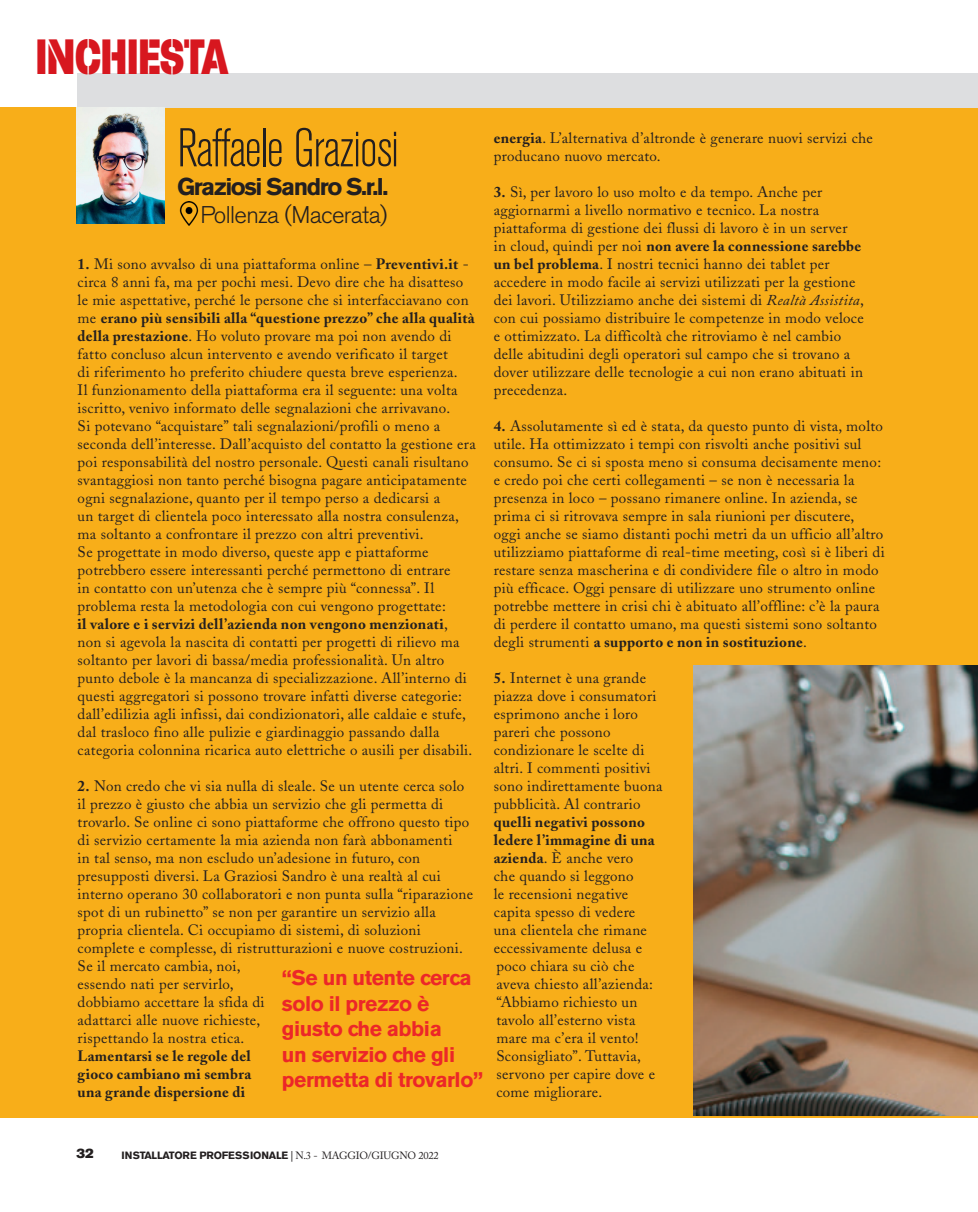
<style>
.page{position:relative;width:978px;height:1212px;background:#fff}
.page>*{position:absolute;margin:0;border:0;box-sizing:border-box;transform-origin:0 0}
.TITOLO_BASE_CONDENSE{font:300 condensed 54px "Akzidenz Grotesk BE";letter-spacing:-.025em;color:#231f20}
.t1{font:800 54px "Paralucent Stencil";letter-spacing:-.035em;color:#d7171f;scale:.76 1}
.SOMMARIO{font:700 24px "Akzidenz Grotesk BE";letter-spacing:-.06em;color:#231f20}
.SOMMARIO-2{font:300 24px "Akzidenz Grotesk BE";letter-spacing:-.025em;color:#231f20}
.DISTICO{font:700 21px/25.5px "Akzidenz Grotesk BE";letter-spacing:-.02em;color:#ec2728}
.DIDA{font:15px/18px "Adobe Caslon";letter-spacing:.02em;color:#231f20}
.DIDA-2{font:700 15px/18px "Adobe Caslon";letter-spacing:.02em;color:#231f20;text-align:justify}
.t2{font:13.5px "Akzidenz Grotesk BE Super";color:#231f20}
.t3{font:700 10.5px "Akzidenz Grotesk BE";letter-spacing:-.02em;color:#231f20}
.s1{font-weight:700}
.s2{font-style:italic}
.s3{font-family:"Adobe Caslon"}
.s4{font-family:"Adobe Caslon";font-weight:400}
</style>
<div class="page">
<div style="left:0;top:107px;width:978px;height:1010px;background:#f8ae19"></div>
<div style="left:77px;top:73px;width:901px;height:34px;background:#dddee0"></div>
<img style="left:179px;top:202px;width:20px;height:23px">
<img style="left:77px;top:108px;width:87px;height:116px">
<img style="left:694px;top:665px;width:284px;height:450px">
<p class="t1" style="left:35px;top:20px;width:255px">INCHIESTA</p>
<p class="TITOLO_BASE_CONDENSE" style="left:177px;top:119px;width:223px">Raffaele Graziosi</p>
<p class="SOMMARIO" style="left:177px;top:173px;width:213px">Graziosi Sandro S.r.l.</p>
<p class="SOMMARIO-2" style="left:200px;top:202px;width:189px">Pollenza (Macerata)</p>
<p class="DIDA" style="left:78px;top:255px;width:400px"><span class="s1">1.</span> Mi sono avvalso di una piattaforma online – <span class="s1">Preventivi.it</span> - circa 8 anni fa, ma per pochi mesi. Devo dire che ha disatteso le mie aspettative, perché le persone che si interfacciavano con me <span class="s1">erano più sensibili alla “questione prezzo” che alla qualità della prestazione</span>. Ho voluto provare ma poi non avendo di fatto concluso alcun intervento e avendo verificato il target<br>di riferimento ho preferito chiudere questa breve esperienza.<br>Il funzionamento della piattaforma era il seguente: una volta iscritto, venivo informato delle segnalazioni che arrivavano.<br>Si potevano “acquistare” tali segnalazioni/profili o meno a seconda dell’interesse. Dall’acquisto del contatto la gestione era poi responsabilità del nostro personale. Questi canali risultano svantaggiosi non tanto perché bisogna pagare anticipatamente ogni segnalazione, quanto per il tempo perso a dedicarsi a<br>un target di clientela poco interessato alla nostra consulenza, ma soltanto a confrontare il prezzo con altri preventivi.<br>Se progettate in modo diverso, queste app e piattaforme potrebbero essere interessanti perché permettono di entrare<br>in contatto con un’utenza che è sempre più “connessa”. Il problema resta la metodologia con cui vengono progettate:<br><span class="s1">il valore e i servizi dell’azienda non vengono menzionati</span>,<br>non si agevola la nascita di contatti per progetti di rilievo ma soltanto per lavori di bassa/media professionalità. Un altro punto debole è la mancanza di specializzazione. All’interno di questi aggregatori si possono trovare infatti diverse categorie: dall’edilizia agli infissi, dai condizionatori, alle caldaie e stufe, dal trasloco fino alle pulizie e giardinaggio passando dalla categoria colonnina ricarica auto elettriche o ausili per disabili.</p>
<p class="DIDA" style="left:78px;top:777px;width:397px"><span class="s1">2.</span> Non credo che vi sia nulla di sleale. Se un utente cerca solo il prezzo è giusto che abbia un servizio che gli permetta di trovarlo. Se online ci sono piattaforme che offrono questo tipo di servizio certamente la mia azienda non farà abbonamenti<br>in tal senso, ma non escludo un’adesione in futuro, con presupposti diversi. La Graziosi Sandro è una realtà al cui interno operano 30 collaboratori e non punta sulla “riparazione spot di un rubinetto” se non per garantire un servizio alla propria clientela. Ci occupiamo di sistemi, di soluzioni complete e complesse, di ristrutturazioni e nuove costruzioni.<br>Se il mercato cambia, noi,<br>essendo nati per servirlo,<br>dobbiamo accettare la sfida di<br>adattarci alle nuove richieste,<br>rispettando la nostra etica.</p>
<p class="DIDA-2" style="left:78px;top:1047px;width:175px">Lamentarsi se le regole del gioco cambiano mi sembra una grande dispersione di</p>
<p class="DISTICO" style="left:282px;top:965px;width:203px">“Se un utente cerca solo il prezzo è giusto che abbia<br>un servizio che gli permetta di trovarlo”</p>
<p class="DIDA" style="left:494px;top:129px;width:381px"><span class="s1">energia</span>. L’alternativa d’altronde è generare nuovi servizi che producano nuovo mercato.</p>
<p class="DIDA" style="left:494px;top:183px;width:372px"><span class="s1">3.</span> Sì, per lavoro lo uso molto e da tempo. Anche per aggiornarmi a livello normativo e tecnico. La nostra piattaforma di gestione dei flussi di lavoro è in un server<br>in cloud, quindi per noi <span class="s1">non avere la connessione sarebbe un bel problema</span>. I nostri tecnici hanno dei tablet per accedere in modo facile ai servizi utilizzati per la gestione dei lavori. Utilizziamo anche dei sistemi di <span class="s2">Realtà Assistita</span>, con cui possiamo distribuire le competenze in modo veloce e ottimizzato. La difficoltà che ritroviamo è nel cambio delle abitudini degli operatori sul campo che si trovano a dover utilizzare delle tecnologie a cui non erano abituati in precedenza.</p>
<p class="DIDA" style="left:494px;top:417px;width:392px"><span class="s1">4.</span> Assolutamente sì ed è stata, da questo punto di vista, molto utile. Ha ottimizzato i tempi con risvolti anche positivi sul consumo. Se ci si sposta meno si consuma decisamente meno: e credo poi che certi collegamenti – se non è necessaria la presenza in loco – possano rimanere online. In azienda, se prima ci si ritrovava sempre in sala riunioni per discutere, oggi anche se siamo distanti pochi metri da un ufficio all’altro utilizziamo piattaforme di real-time meeting, così si è liberi di restare senza mascherina e di condividere file o altro in modo più efficace. Oggi pensare di utilizzare uno strumento online potrebbe mettere in crisi chi è abituato all’offline: c’è la paura di perdere il contatto umano, ma questi sistemi sono soltanto degli strumenti <span class="s1">a supporto e non in sostituzione</span>.</p>
<p class="DIDA" style="left:494px;top:669px;width:170px"><span class="s1">5.</span> Internet è una grande piazza dove i consumatori esprimono anche i loro pareri che possono condizionare le scelte di altri. I commenti positivi sono indirettamente buona pubblicità. Al contrario <span class="s1">quelli negativi possono ledere l’immagine di una azienda</span>. È anche vero<br>che quando si leggono<br>le recensioni negative capita spesso di vedere<br>una clientela che rimane eccessivamente delusa e poco chiara su ciò che aveva chiesto all’azienda: “Abbiamo richiesto un tavolo all’esterno vista mare ma c’era il vento!<br>Sconsigliato”. Tuttavia, servono per capire dove e come migliorare.</p>
<p class="t2" style="left:77px;top:1146px;width:19px">32</p>
<p class="t3" style="left:121px;top:1149px;width:319px">INSTALLATORE PROFESSIONALE <span class="s3">|</span> <span class="s4">N.3 - MAGGIO/GIUGNO 2022</span></p>
</div>
